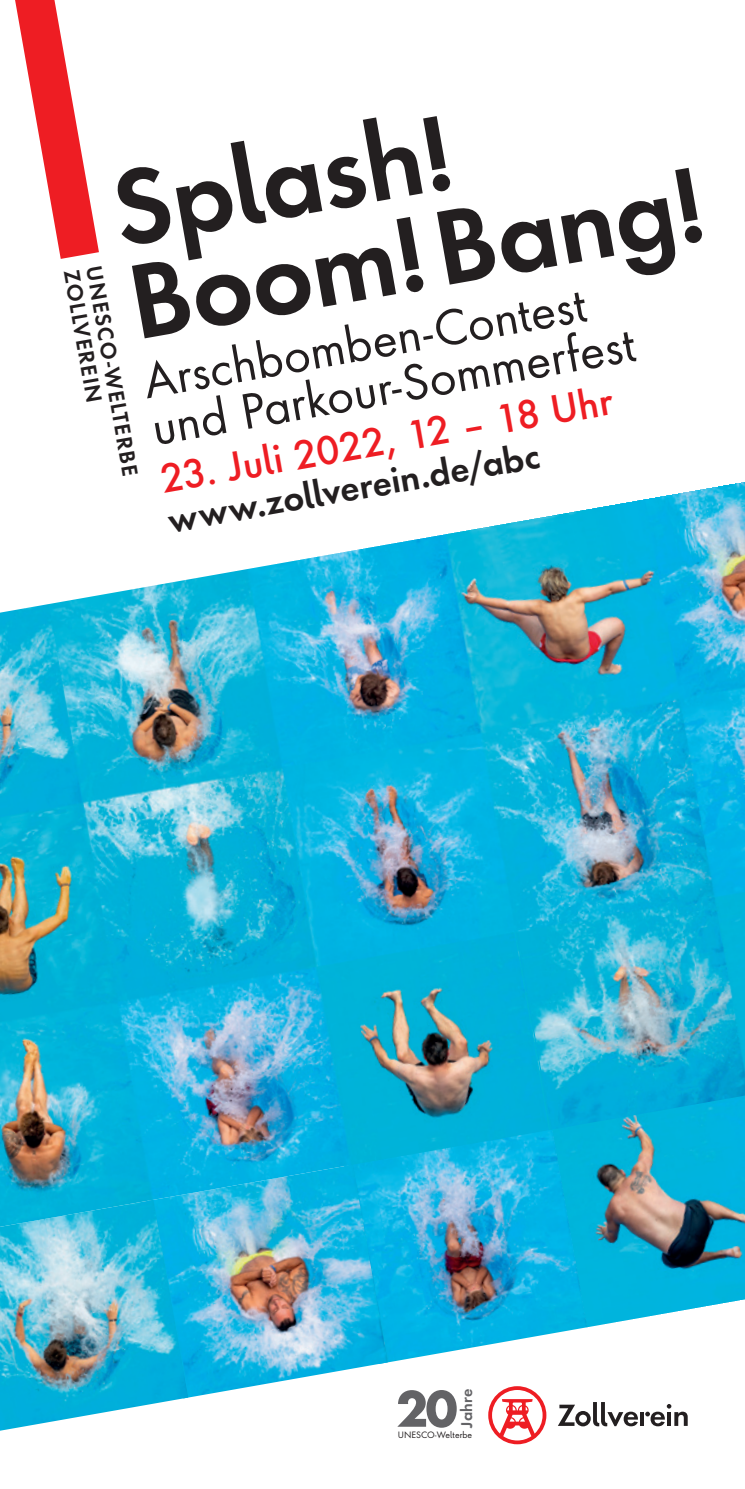
<style>
.page{position:relative;width:745px;height:1489px;background:#fff}
.page>*{position:absolute;margin:0;border:0;box-sizing:border-box;transform-origin:0 0}
.t1{font:600 97.5px/94.5px "Futura ND Alt";color:#231f20}
.t2{font:46.25px/47.5px "Futura ND Alt";color:#231f20}
.t3{font:500 37.5px "Futura ND Alt";color:#ee1d23}
.t4{font:600 32.75px "Futura ND Alt";color:#231f20}
.t5{font:600 20.25px "Futura ND Alt";color:#231f20}
.t6{font:600 14.25px "Futura ND Alt";color:#636366}
.t7{font:8.5px "Futura ND Alt";color:#231f20}
</style>
<div class="page">
<svg style="left:645px;top:1404px;width:42px;height:22px"></svg>
<hr style="left:640px;top:1411px;width:3px;height:14px;background:#231f20">
<svg style="left:558px;top:1402px;width:79px;height:24px"></svg>
<svg style="left:488px;top:1386px;width:58px;height:58px"></svg>
<svg style="left:397px;top:1390px;width:59px;height:37px"></svg>
<svg style="left:15px;top:0;width:84px;height:259px"></svg>
<img style="left:587px;top:1226px;width:157px;height:101px">
<img style="left:387px;top:1226px;width:200px;height:137px">
<img style="left:188px;top:1226px;width:199px;height:172px">
<img style="left:0;top:1226px;width:188px;height:204px">
<img style="left:0;top:482px;width:744px;height:744px">
<img style="left:514px;top:928px;width:37px;height:202px">
<h1 class="t1" style="left:105px;top:163px;width:581px;rotate:-10deg">Splash!<br>Boom!Bang!</h1>
<p class="t5" style="left:107px;top:264px;width:214px;rotate:80deg">UNESCO-WELTERBE</p>
<p class="t5" style="left:85px;top:268px;width:136px;rotate:80deg">ZOLLVEREIN</p>
<p class="t2" style="left:139px;top:356px;width:492px;rotate:-10deg">Arschbomben-Contest und Parkour-Sommerfest</p>
<p class="t3" style="left:157px;top:455px;width:459px;rotate:-10deg">23. Juli 2022, 12 – 18 Uhr</p>
<p class="t4" style="left:164px;top:498px;width:378px;rotate:-10deg">www.zollverein.de/abc</p>
<p class="t6" style="left:457px;top:1427px;width:40px;rotate:-90deg">Jahre</p>
<p class="t7" style="left:397px;top:1428px;width:76px">UNESCO-Welterbe</p>
</div>
